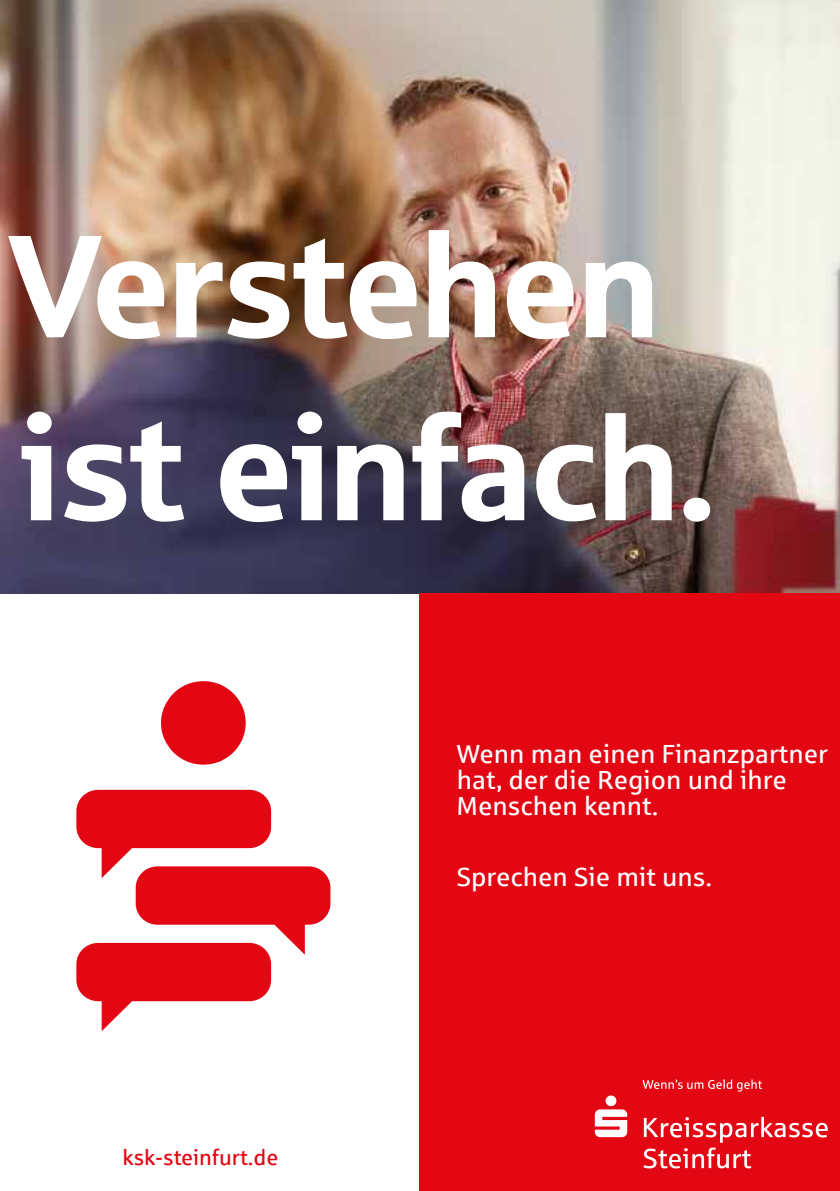
<style>
.page{position:relative;width:840px;height:1191px;background:#fff}
.page>*{position:absolute;margin:0;border:0;box-sizing:border-box;transform-origin:0 0}
.t1{font:145.8px/183px "Sparkasse Head";color:#fff}
.t2{font:26.2px/26.2px "Sparkasse Rg";color:#fff}
.t3{font:21.8px "Sparkasse Rg";color:#e30613}
</style>
<div class="page">
<img style="left:0;top:0;width:839px;height:1191px">
<svg style="left:839px;top:466px;width:1px;height:111px"></svg>
<h1 class="t1" style="left:7px;top:189px;width:708px">Verstehen ist einfach.</h1>
<p class="t2" style="left:456px;top:739px;width:373px">Wenn man einen Finanzpartner hat, der die Region und ihre<br>Menschen kennt.</p>
<p class="t3" style="left:122px;top:1143px;width:157px">ksk-steinfurt.de</p>
<p class="t2" style="left:456px;top:862px;width:257px">Sprechen Sie mit uns.</p>
</div>
